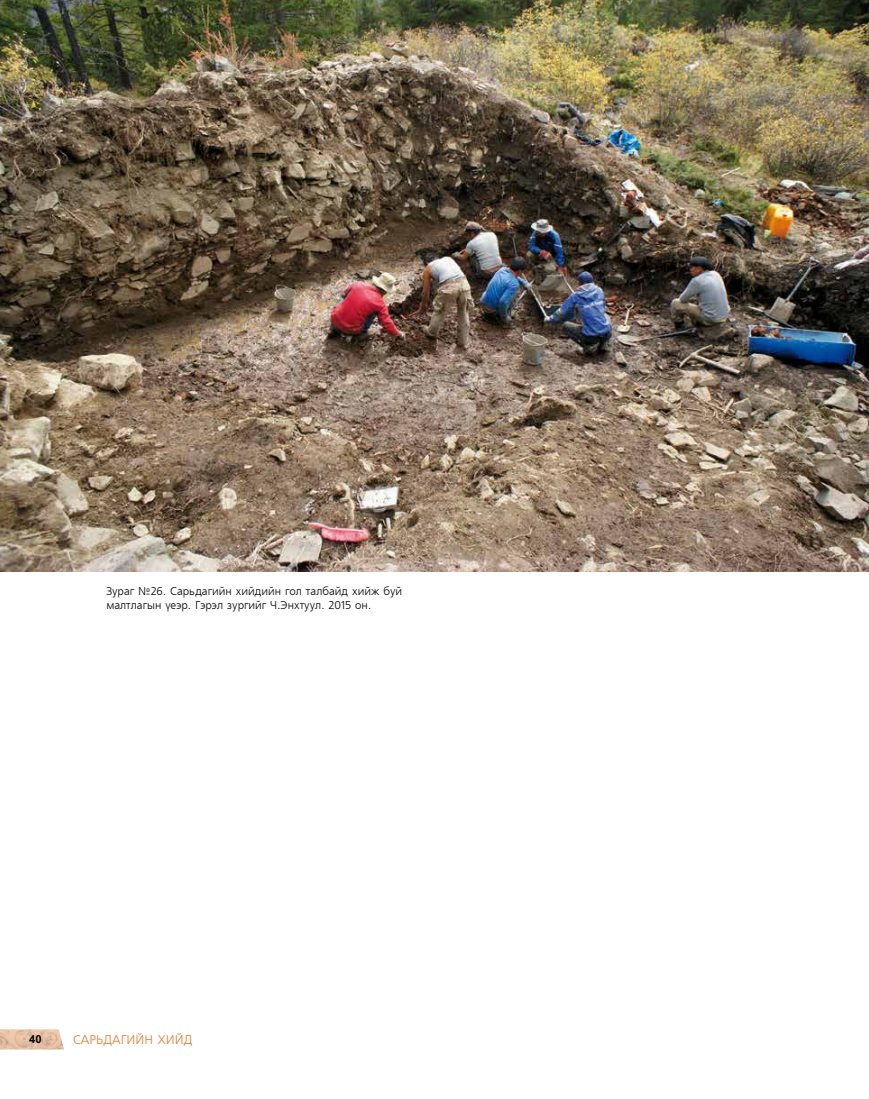
<style>
.page{position:relative;width:869px;height:1099px;background:#fff}
.page>*{position:absolute;margin:0;border:0;box-sizing:border-box;transform-origin:0 0}
.t1{font:12.5px "Mogul Freeset";color:#e67a29}
.t2{font:11.25px/13.5px "Mogul Freeset";color:#000}
.t3{font:700 11.25px "Arial";color:#000}
</style>
<div class="page">
<img style="left:0;top:1029px;width:64px;height:20px">
<img style="left:0;top:0;width:868px;height:572px">
<p class="t2" style="left:106px;top:585px;width:297px">Зураг №26. Сарьдагийн хийдийн гол талбайд хийж буй малтлагын үеэр. Гэрэл зургийг Ч.Энхтуул. 2015 он.</p>
<p class="t3" style="left:29px;top:1031px;width:14px">40</p>
<p class="t1" style="left:73px;top:1033px;width:121px">САРЬДАГИЙН ХИЙД</p>
</div>
